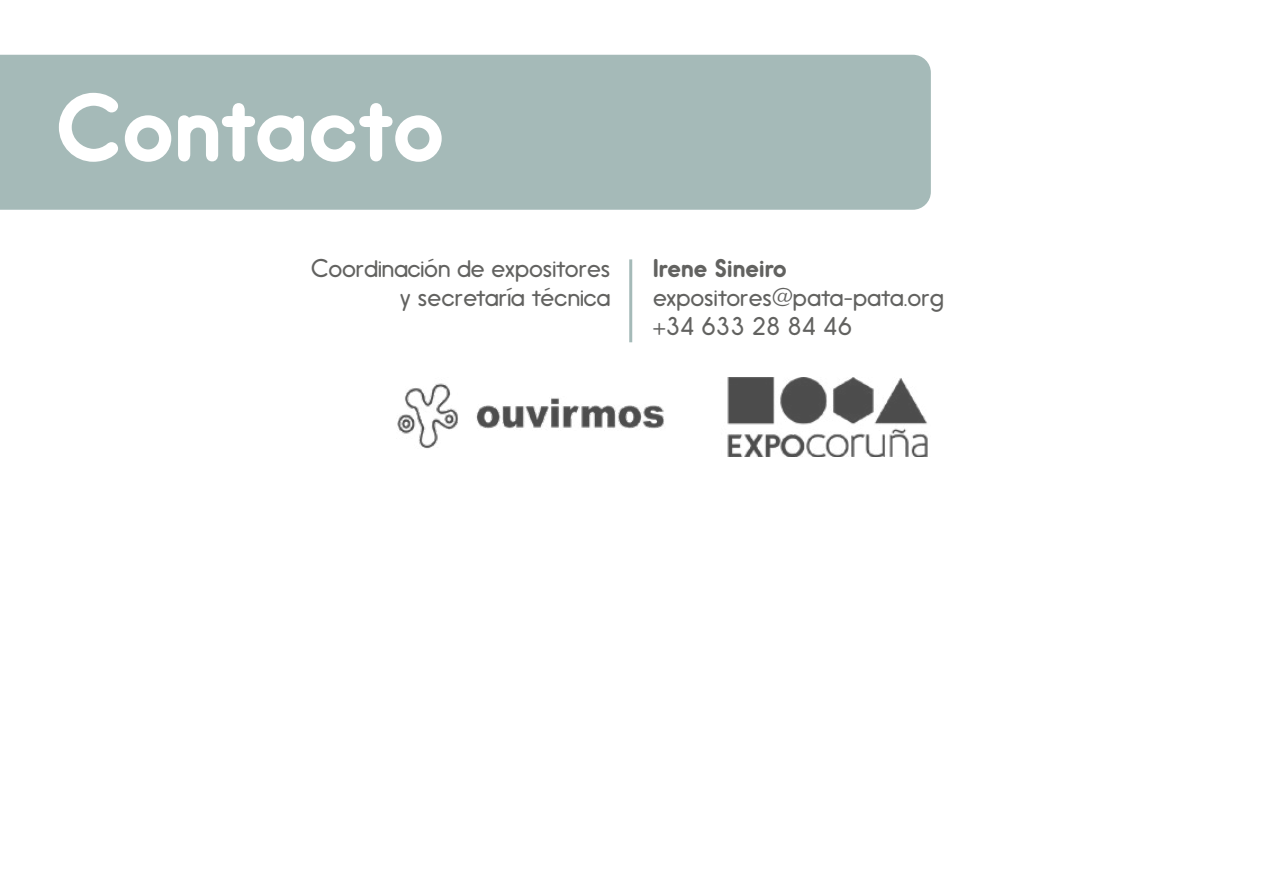
<style>
.page{position:relative;width:1263px;height:893px;background:#fff}
.page>*{position:absolute;margin:0;border:0;box-sizing:border-box;transform-origin:0 0}
.t1{font:90px "Hiruko Pro Alternate";letter-spacing:-.025em;color:#fff}
.t2{font:300 24px/28.8px "Hiruko Pro Alternate";color:#626260;text-align:right}
.t3{font:24px "Hiruko Pro Alternate";letter-spacing:-.005em;color:#626260}
</style>
<div class="page">
<div style="left:0;top:55px;width:931px;height:155px;background:#a5bab8"></div>
<hr style="left:629px;top:259px;width:3px;height:83px;background:#a5bab8">
<img style="left:397px;top:377px;width:531px;height:79px">
<h1 class="t1" style="left:54px;top:73px;width:392px">Contacto</h1>
<p class="t2" style="left:311px;top:254px;width:301px">Coordinación de expositores y secretaría técnica</p>
<p class="t3" style="left:653px;top:254px;width:136px">Irene Sineiro</p>
<p class="t2" style="left:653px;top:283px;width:292px;text-align:left">expositores@pata-pata.org +34 633 28 84 46</p>
</div>
